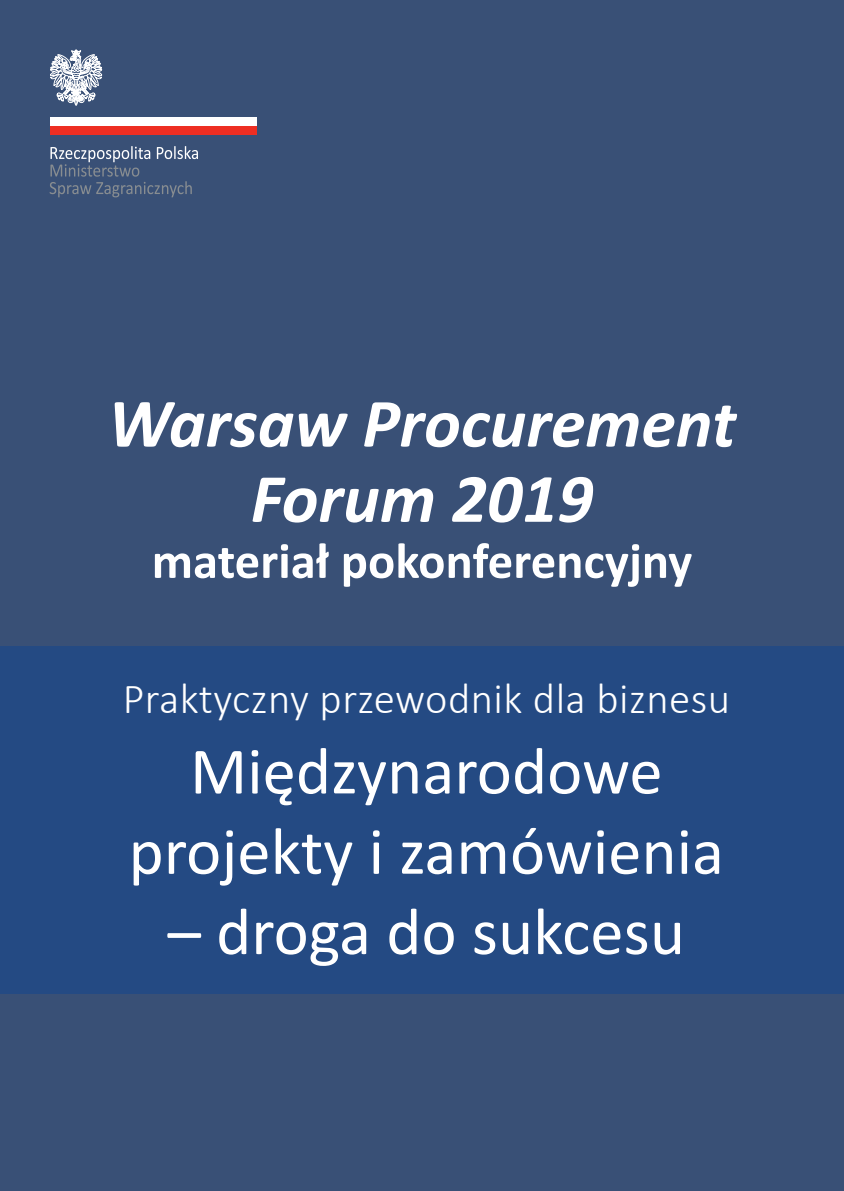
<style>
.page{position:relative;width:844px;height:1191px;background:#fff}
.page>*{position:absolute;margin:0;border:0;box-sizing:border-box;transform-origin:0 0}
.t1{font:italic 700 69.83px/75.2px "Calibri";color:#fff;text-align:center}
.t2{font:66.85px/80.3px "Calibri";color:#fff;text-align:center}
.t3{font:700 50.75px "Calibri";color:#fff}
.t4{font:300 42.88px "Calibri";letter-spacing:.01em;color:#fff}
</style>
<div class="page">
<div style="left:0;top:0;width:843px;height:1191px;background:#395076"></div>
<div style="left:0;top:646px;width:843px;height:347px;background:#244a83"></div>
<svg style="left:50px;top:146px;width:148px;height:51px"></svg>
<div style="left:50px;top:126px;width:206px;height:9px;background:#ee2e22"></div>
<svg style="left:50px;top:50px;width:52px;height:56px"></svg>
<div style="left:50px;top:117px;width:206px;height:9px;background:#fff"></div>
<p class="t1" style="left:108px;top:383px;width:629px">Warsaw Procurement<br>Forum 2019</p>
<p class="t3" style="left:152px;top:525px;width:542px">materiał pokonferencyjny</p>
<p class="t4" style="left:123px;top:672px;width:608px">Praktyczny przewodnik dla biznesu</p>
<p class="t2" style="left:129px;top:729px;width:596px">Międzynarodowe projekty i zamówienia</p>
<p class="t2" style="left:168px;top:890px;width:518px">– droga do sukcesu</p>
</div>
